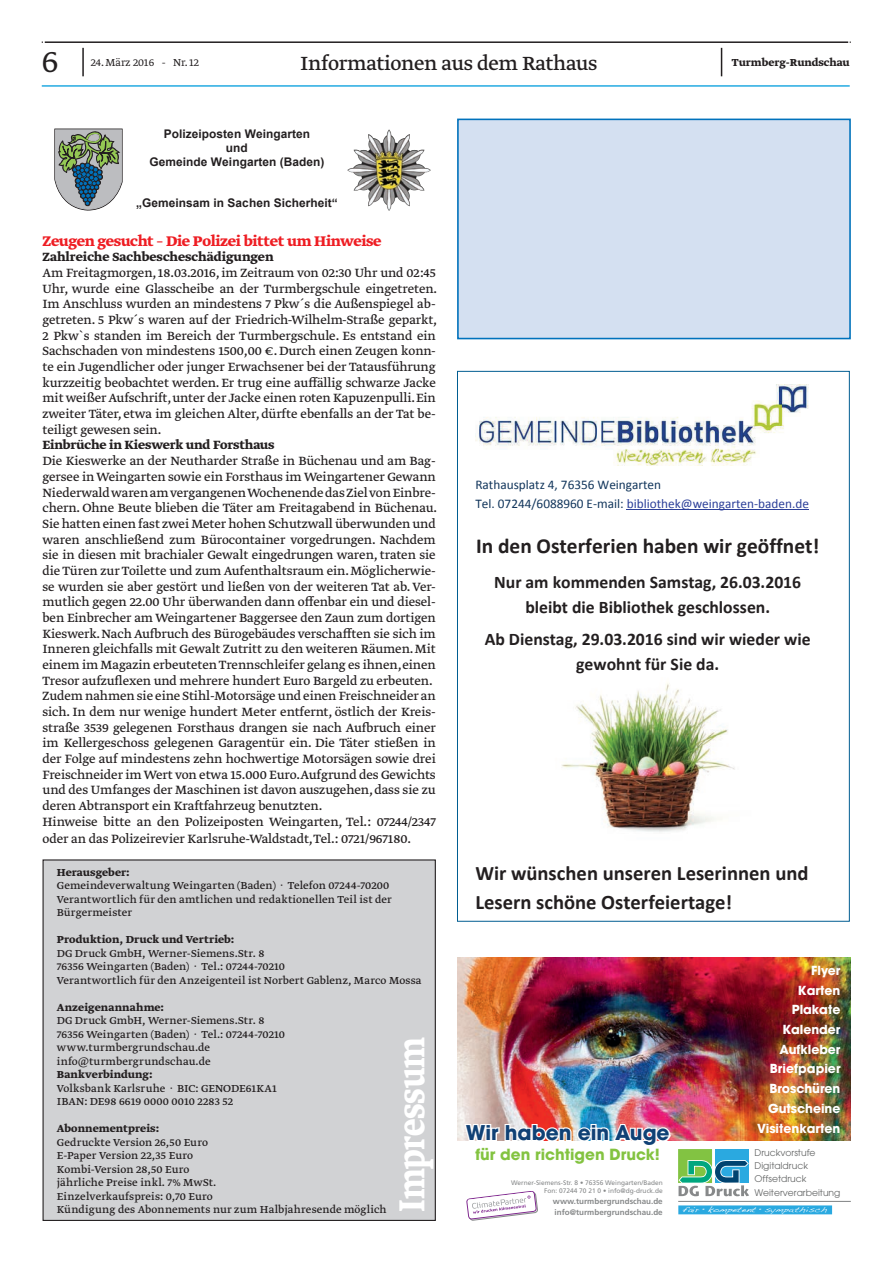
<style>
.page{position:relative;width:893px;height:1263px;background:#fff}
.page>*{position:absolute;margin:0;border:0;box-sizing:border-box;transform-origin:0 0}
.t1{font:700 42.75px "Greta Text Std";letter-spacing:-.005em;color:#fff;scale:.8 1}
.t2{font:300 36px "Greta Text Std";color:#231f20}
.t3{font:22.5px "Greta Text Std";letter-spacing:-.015em;color:#231f20}
.t4{font:700 21.45px "Calibri";color:#231f20}
.t5{font:700 20.55px/29px "Calibri";color:#231f20}
.t6{font:700 20.1px "Avant Garde";color:#104175}
.t7{font:700 17.7px/24.9px "Calibri";color:#231f20;text-align:center}
.t8{font:700 16.5px "Greta Text Std";letter-spacing:-.02em;color:#ee1d23}
.t9{font:700 15.3px "Avant Garde";color:#83c340}
.t10{font:14.1px/15.8px "Greta Text Std Regular Min";letter-spacing:-.01em;color:#231f20;text-align:justify}
.t11{font:700 14.1px "Greta Text Std";color:#231f20}
.t12{font:13.2px/18.6px "Calibri";color:#12365c}
.t13{font:700 12.45px/19.6px "Avant Garde";color:#fff;text-align:right}
.t14{font:12px/13.5px "Greta Text Std";letter-spacing:.01em;color:#231f20}
.t15{font:700 12px "Greta Text Std";letter-spacing:.005em;color:#231f20}
.t16{font:300 12px "Greta Text Std";color:#231f20}
.t17{font:700 11.85px/14px "Arial";letter-spacing:.005em;color:#231f20;text-align:center}
.t18{font:9.3px/13.2px "Avant Garde";color:#666868}
.t19{font:700 8.1px/10.9px "Frutiger";color:#87898a}
.t20{font:7.5px "Handwriting Dakota";color:#fff;scale:1.3 1}
.t21{font:6.6px/7.9px "Frutiger";color:#87898a;text-align:right}
.s1{color:#2d4099}
</style>
<div class="page">
<hr style="left:42px;top:85px;width:808px;height:2px;background:#24aae1">
<hr style="left:45px;top:41px;width:803px;height:2px;background:#231f20">
<hr style="left:82px;top:48px;width:2px;height:28px;background:#231f20">
<svg style="left:721px;top:48px;width:1px;height:28px"></svg>
<img style="left:347px;top:129px;width:84px;height:82px">
<svg style="left:54px;top:128px;width:69px;height:83px;background:#8e9c95"></svg>
<div style="left:458px;top:119px;width:392px;height:220px;background:#d4e0f1"></div>
<div style="left:457px;top:119px;width:394px;height:220px;border:2px solid #0072bc"></div>
<hr style="left:627px;top:509px;width:182px;height:1px;background:#2d4099">
<img style="left:475px;top:384px;width:334px;height:82px">
<img style="left:561px;top:683px;width:174px;height:149px">
<div style="left:43px;top:860px;width:392px;height:360px;background:#d1d2d4"></div>
<div style="left:43px;top:859px;width:393px;height:362px;border:1px solid #231f20"></div>
<img style="left:457px;top:957px;width:394px;height:183px">
<hr style="left:678px;top:1201px;width:173px;height:1px;background:#87898a">
<img style="left:463px;top:1107px;width:369px;height:113px">
<h2 class="t2" style="left:42px;top:41px;width:18px">6</h2>
<p class="t16" style="left:91px;top:56px;width:110px">24. März 2016 - Nr. 12</p>
<p class="t3" style="left:300px;top:50px;width:299px">Informationen aus dem Rathaus</p>
<p class="t15" style="left:732px;top:56px;width:119px">Turmberg-Rundschau</p>
<p class="t17" style="left:149px;top:127px;width:177px">Polizeiposten Weingarten<br>und<br>Gemeinde Weingarten (Baden)</p>
<p class="t17" style="left:136px;top:196px;width:203px">„Gemeinsam in Sachen Sicherheit“</p>
<p class="t8" style="left:43px;top:231px;width:341px">Zeugen gesucht – Die Polizei bittet um Hinweise</p>
<p class="t11" style="left:43px;top:249px;width:233px">Zahlreiche Sachbescheschädigungen</p>
<p class="t10" style="left:43px;top:266px;width:396px">Am Freitagmorgen, 18.03.2016, im Zeitraum von 02:30 Uhr und 02:45<br>Uhr, wurde eine Glasscheibe an der Turmbergschule eingetreten.<br>Im Anschluss wurden an mindestens 7 Pkw´s die Außenspiegel ab&shy;getreten. 5 Pkw´s waren auf der Friedrich-Wilhelm-Straße geparkt, 2 Pkw`s standen im Bereich der Turmbergschule. Es entstand ein Sachschaden von mindestens 1500,00 €. Durch einen Zeugen konn&shy;te ein Jugendlicher oder junger Erwachsener bei der Tatausführung kurzzeitig beobachtet werden. Er trug eine auffällig schwarze Jacke mit weißer Aufschrift, unter der Jacke einen roten Kapuzenpulli. Ein zweiter Täter, etwa im gleichen Alter, dürfte ebenfalls an der Tat be&shy;teiligt gewesen sein.</p>
<p class="t11" style="left:43px;top:437px;width:234px">Einbrüche in Kieswerk und Forsthaus</p>
<p class="t10" style="left:43px;top:454px;width:396px">Die Kieswerke an der Neutharder Straße in Büchenau und am Bag&shy;gersee in Weingarten sowie ein Forsthaus im Weingartener Gewann Niederwald waren am vergangenen Wochenende das Ziel von Einbre&shy;chern. Ohne Beute blieben die Täter am Freitagabend in Büchenau.<br>Sie hatten einen fast zwei Meter hohen Schutzwall überwunden und waren anschließend zum Bürocontainer vorgedrungen. Nachdem sie in diesen mit brachialer Gewalt eingedrungen waren, traten sie die Türen zur Toilette und zum Aufenthaltsraum ein. Möglicherwie&shy;se wurden sie aber gestört und ließen von der weiteren Tat ab. Ver&shy;mutlich gegen 22.00 Uhr überwanden dann offenbar ein und diesel&shy;ben Einbrecher am Weingartener Baggersee den Zaun zum dortigen Kieswerk. Nach Aufbruch des Bürogebäudes verschafften sie sich im Inneren gleichfalls mit Gewalt Zutritt zu den weiteren Räumen. Mit einem im Magazin erbeuteten Trennschleifer gelang es ihnen, einen Tresor aufzuflexen und mehrere hundert Euro Bargeld zu erbeuten.</p>
<p class="t10" style="left:43px;top:689px;width:395px">Zudem nahmen sie eine Stihl-Motorsäge und einen Freischneider an sich. In dem nur wenige hundert Meter entfernt, östlich der Kreis&shy;straße 3539 gelegenen Forsthaus drangen sie nach Aufbruch einer im Kellergeschoss gelegenen Garagentür ein. Die Täter stießen in der Folge auf mindestens zehn hochwertige Motorsägen sowie drei Freischneider im Wert von etwa 15.000 Euro.Aufgrund des Gewichts und des Umfanges der Maschinen ist davon auszugehen, dass sie zu deren Abtransport ein Kraftfahrzeug benutzten.</p>
<p class="t10" style="left:43px;top:814px;width:395px;line-height:17px">Hinweise bitte an den Polizeiposten Weingarten, Tel.: 07244/2347 oder an das Polizeirevier Karlsruhe-Waldstadt,Tel.: 0721/967180.</p>
<p class="t15" style="left:57px;top:865px;width:74px">Herausgeber:</p>
<p class="t14" style="left:57px;top:879px;width:334px">Gemeindeverwaltung Weingarten (Baden) · Telefon 07244-70200</p>
<p class="t14" style="left:57px;top:893px;width:336px">Verantwortlich für den amtlichen und redaktionellen Teil ist der<br>Bürgermeister</p>
<p class="t15" style="left:57px;top:932px;width:179px">Produktion, Druck und Vertrieb:</p>
<p class="t14" style="left:57px;top:947px;width:209px">DG Druck GmbH, Werner-Siemens.Str. 8</p>
<p class="t14" style="left:57px;top:960px;width:230px">76356 Weingarten (Baden) · Tel.: 07244-70210</p>
<p class="t14" style="left:57px;top:974px;width:366px">Verantwortlich für den Anzeigenteil ist Norbert Gablenz, Marco Mossa</p>
<p class="t15" style="left:57px;top:1000px;width:109px">Anzeigenannahme:</p>
<p class="t14" style="left:57px;top:1014px;width:209px">DG Druck GmbH, Werner-Siemens.Str. 8</p>
<p class="t14" style="left:57px;top:1028px;width:230px">76356 Weingarten (Baden) · Tel.: 07244-70210</p>
<p class="t14" style="left:57px;top:1041px;width:155px">www.turmbergrundschau.de</p>
<p class="t14" style="left:57px;top:1055px;width:155px">info@turmbergrundschau.de</p>
<p class="t15" style="left:57px;top:1067px;width:97px">Bankverbindung:</p>
<p class="t14" style="left:57px;top:1082px;width:222px">Volksbank Karlsruhe · BIC: GENODE61KA1</p>
<p class="t14" style="left:57px;top:1095px;width:178px">IBAN: DE98 6619 0000 0010 2283 52</p>
<p class="t15" style="left:57px;top:1121px;width:104px">Abonnementpreis:</p>
<p class="t14" style="left:57px;top:1136px;width:153px">Gedruckte Version 26,50 Euro</p>
<p class="t14" style="left:57px;top:1149px;width:138px">E-Paper Version 22,35 Euro</p>
<p class="t14" style="left:57px;top:1163px;width:134px">Kombi-Version 28,50 Euro</p>
<p class="t14" style="left:57px;top:1176px;width:161px">jährliche Preise inkl. 7% MwSt.</p>
<p class="t14" style="left:57px;top:1190px;width:157px">Einzelverkaufspreis: 0,70 Euro</p>
<p class="t14" style="left:57px;top:1203px;width:331px">Kündigung des Abonnements nur zum Halbjahresende möglich</p>
<p class="t1" style="left:386px;top:1212px;width:220px;rotate:-90deg">Impressum</p>
<p class="t12" style="left:475px;top:475px;width:335px">Rathausplatz 4, 76356 Weingarten<br>Tel. 07244/6088960 E-mail: <span class="s1">bibliothek@weingarten-baden.de</span></p>
<p class="t4" style="left:476px;top:532px;width:345px">In den Osterferien haben wir geöffnet!</p>
<p class="t7" style="left:494px;top:569px;width:308px">Nur am kommenden Samstag, 26.03.2016 bleibt die Bibliothek geschlossen.</p>
<p class="t7" style="left:485px;top:626px;width:327px">Ab Dienstag, 29.03.2016 sind wir wieder wie gewohnt für Sie da.</p>
<p class="t5" style="left:475px;top:858px;width:335px">Wir wünschen unseren Leserinnen und<br>Lesern schöne Osterfeiertage!</p>
<p class="t13" style="left:757px;top:960px;width:85px">Flyer<br>Karten<br>Plakate<br>Kalender<br>Aufkleber<br>Briefpapier<br>Broschüren<br>Gutscheine<br>Visitenkarten</p>
<p class="t6" style="left:466px;top:1120px;width:205px">Wir haben ein Auge</p>
<p class="t9" style="left:475px;top:1144px;width:186px">für den richtigen Druck!</p>
<p class="t18" style="left:755px;top:1146px;width:87px">Druckvorstufe<br>Digitaldruck<br>Offsetdruck<br>Weiterverarbeitung</p>
<p class="t21" style="left:511px;top:1178px;width:153px">Werner-Siemens-Str. 8 • 76356 Weingarten/Baden<br>Fon: 07244 70 21 0 • info@dg-druck.de</p>
<p class="t19" style="left:553px;top:1195px;width:111px">www.turmbergrundschau.de info@turmbergrundschau.de</p>
<p class="t20" style="left:683px;top:1205px;width:112px">fair • kompetent • sympa thisch</p>
</div>
